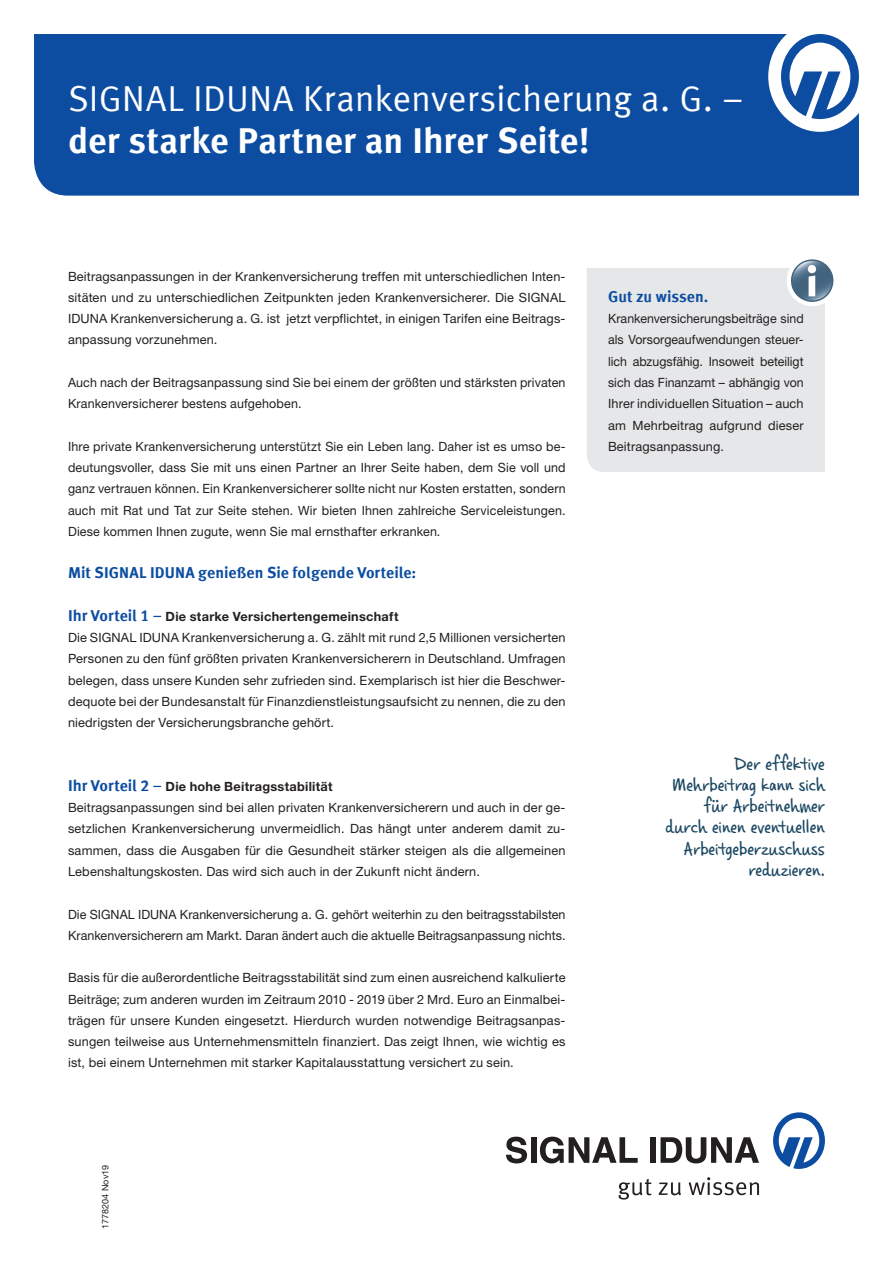
<style>
.page{position:relative;width:893px;height:1263px;background:#fff}
.page>*{position:absolute;margin:0;border:0;box-sizing:border-box;transform-origin:0 0}
.Überschrift_24_pt_We{font:36px/42.5px "Meta Offc Pro Norm";color:#fff}
.Fließtext_8_5_pt_Sch{font:19.5px "Casino Hand";letter-spacing:-.005em;color:#1c4862}
.Fließtext_8_5_pt_Sch-2{font:700 15.75px "Meta Offc Pro";letter-spacing:.005em;color:#0d4da1}
.Zwischenüberschrift{font:700 15.75px "Meta Offc Pro";letter-spacing:.005em;color:#0d4da1}
.Fließtext_8_5_pt_Sch-3{font:12.75px/21.3px "Helvetica Neue LTW1 G";letter-spacing:.01em;color:#231f20;text-align:justify}
.Zwischenüberschrift-2{font:700 12.75px "Helvetica Neue LTW1 G";letter-spacing:.02em;color:#231f20}
.t1{font:9px "Helvetica Neue LTW1 G";letter-spacing:.01em;color:#231f20}
.s1{font-family:"Meta Offc Pro";font-weight:700}
.s2{font-family:"Meta Offc Pro";font-size:15.75px;color:#0d4da1}
</style>
<div class="page">
<div style="left:34px;top:34px;width:825px;height:162px;background:#0d4da1"></div>
<svg style="left:506px;top:1137px;width:21px;height:26px"></svg>
<div style="left:531px;top:1137px;width:5px;height:26px;background:#231f20"></div>
<svg style="left:540px;top:1137px;width:98px;height:26px"></svg>
<div style="left:650px;top:1137px;width:5px;height:26px;background:#231f20"></div>
<svg style="left:660px;top:1137px;width:99px;height:26px"></svg>
<svg style="left:619px;top:1179px;width:33px;height:20px"></svg>
<svg style="left:659px;top:1182px;width:22px;height:13px"></svg>
<svg style="left:689px;top:1177px;width:70px;height:18px"></svg>
<svg style="left:773px;top:1112px;width:52px;height:57px"></svg>
<div style="left:768px;top:21px;width:104px;height:111px;background:#fff;border-radius:50%"></div>
<svg style="left:781px;top:34px;width:78px;height:85px"></svg>
<div style="left:850px;top:0;width:43px;height:43px;background:#fff"></div>
<div style="left:587px;top:268px;width:238px;height:204px;background:#e6e7e9"></div>
<div style="left:787px;top:255px;width:51px;height:51px;background:#fff;border-radius:50%"></div>
<svg style="left:788px;top:259px;width:46px;height:45px"></svg>
<p class="Überschrift_24_pt_We" style="left:68px;top:75px;width:677px">SIGNAL IDUNA Krankenversicherung a. G. – <span class="s1">der starke Partner an Ihrer Seite!</span></p>
<p class="Fließtext_8_5_pt_Sch-3" style="left:68px;top:265px;width:499px">Beitragsanpassungen in der Krankenversicherung treffen mit unterschiedlichen Inten&shy;sitäten und zu unterschiedlichen Zeitpunkten jeden Krankenversicherer. Die SIGNAL IDUNA Krankenversicherung a. G. ist jetzt verpflichtet, in einigen Tarifen eine Beitrags&shy;anpassung vorzunehmen.</p>
<p class="Fließtext_8_5_pt_Sch-3" style="left:68px;top:372px;width:499px">Auch nach der Beitragsanpassung sind Sie bei einem der größten und stärksten privaten<br>Krankenversicherer bestens aufgehoben.</p>
<p class="Fließtext_8_5_pt_Sch-3" style="left:68px;top:435px;width:499px">Ihre private Krankenversicherung unterstützt Sie ein Leben lang. Daher ist es umso be&shy;deutungsvoller, dass Sie mit uns einen Partner an Ihrer Seite haben, dem Sie voll und ganz vertrauen können. Ein Krankenversicherer sollte nicht nur Kosten erstatten, sondern auch mit Rat und Tat zur Seite stehen. Wir bieten Ihnen zahlreiche Serviceleistungen.<br>Diese kommen Ihnen zugute, wenn Sie mal ernsthafter erkranken.</p>
<p class="Fließtext_8_5_pt_Sch-2" style="left:68px;top:560px;width:350px">Mit SIGNAL IDUNA genießen Sie folgende Vorteile:</p>
<p class="Zwischenüberschrift-2" style="left:68px;top:608px;width:332px"><span class="s2">Ihr Vorteil 1 –</span> Die starke Versichertengemeinschaft</p>
<p class="Fließtext_8_5_pt_Sch-3" style="left:68px;top:627px;width:499px">Die SIGNAL IDUNA Krankenversicherung a. G. zählt mit rund 2,5 Millionen versicherten Personen zu den fünf größten privaten Krankenversicherern in Deutschland. Umfragen belegen, dass unsere Kunden sehr zufrieden sind. Exemplarisch ist hier die Beschwer&shy;dequote bei der Bundesanstalt für Finanzdienstleistungsaufsicht zu nennen, die zu den niedrigsten der Versicherungsbranche gehört.</p>
<p class="Zwischenüberschrift-2" style="left:68px;top:778px;width:266px"><span class="s2">Ihr Vorteil 2 –</span> Die hohe Beitragsstabilität</p>
<p class="Fließtext_8_5_pt_Sch-3" style="left:68px;top:797px;width:499px">Beitragsanpassungen sind bei allen privaten Krankenversicherern und auch in der ge&shy;setzlichen Krankenversicherung unvermeidlich. Das hängt unter anderem damit zu&shy;sammen, dass die Ausgaben für die Gesundheit stärker steigen als die allgemeinen Lebenshaltungskosten. Das wird sich auch in der Zukunft nicht ändern.</p>
<p class="Fließtext_8_5_pt_Sch-3" style="left:68px;top:903px;width:499px">Die SIGNAL IDUNA Krankenversicherung a. G. gehört weiterhin zu den beitragsstabilsten<br>Krankenversicherern am Markt. Daran ändert auch die aktuelle Beitragsanpassung nichts.</p>
<p class="Fließtext_8_5_pt_Sch-3" style="left:68px;top:967px;width:499px">Basis für die außerordentliche Beitragsstabilität sind zum einen ausreichend kalkulierte Beiträge; zum anderen wurden im Zeitraum 2010 - 2019 über 2 Mrd. Euro an Einmalbei&shy;trägen für unsere Kunden eingesetzt. Hierdurch wurden notwendige Beitragsanpas&shy;sungen teilweise aus Unternehmensmitteln finanziert. Das zeigt Ihnen, wie wichtig es ist, bei einem Unternehmen mit starker Kapitalausstattung versichert zu sein.</p>
<p class="t1" style="left:100px;top:1229px;width:65px;rotate:-90deg">1778204 Nov19</p>
<p class="Zwischenüberschrift" style="left:608px;top:284px;width:102px">Gut zu wissen.</p>
<p class="Fließtext_8_5_pt_Sch-3" style="left:608px;top:308px;width:197px">Krankenversicherungsbeiträge sind als Vorsorgeaufwendungen steuer&shy;lich abzugsfähig. Insoweit beteiligt sich das Finanzamt – abhängig von Ihrer individuellen Situation – auch am Mehrbeitrag aufgrund dieser Beitragsanpassung.</p>
<p class="Fließtext_8_5_pt_Sch" style="left:735px;top:752px;width:92px">Der effektive</p>
<p class="Fließtext_8_5_pt_Sch" style="left:672px;top:773px;width:154px">Mehrbeitrag kann sich</p>
<p class="Fließtext_8_5_pt_Sch" style="left:704px;top:794px;width:122px">für Arbeitnehmer</p>
<p class="Fließtext_8_5_pt_Sch" style="left:666px;top:816px;width:161px">durch einen eventuellen</p>
<p class="Fließtext_8_5_pt_Sch" style="left:684px;top:837px;width:143px">Arbeitgeberzuschuss</p>
<p class="Fließtext_8_5_pt_Sch" style="left:749px;top:858px;width:78px">reduzieren.</p>
</div>
